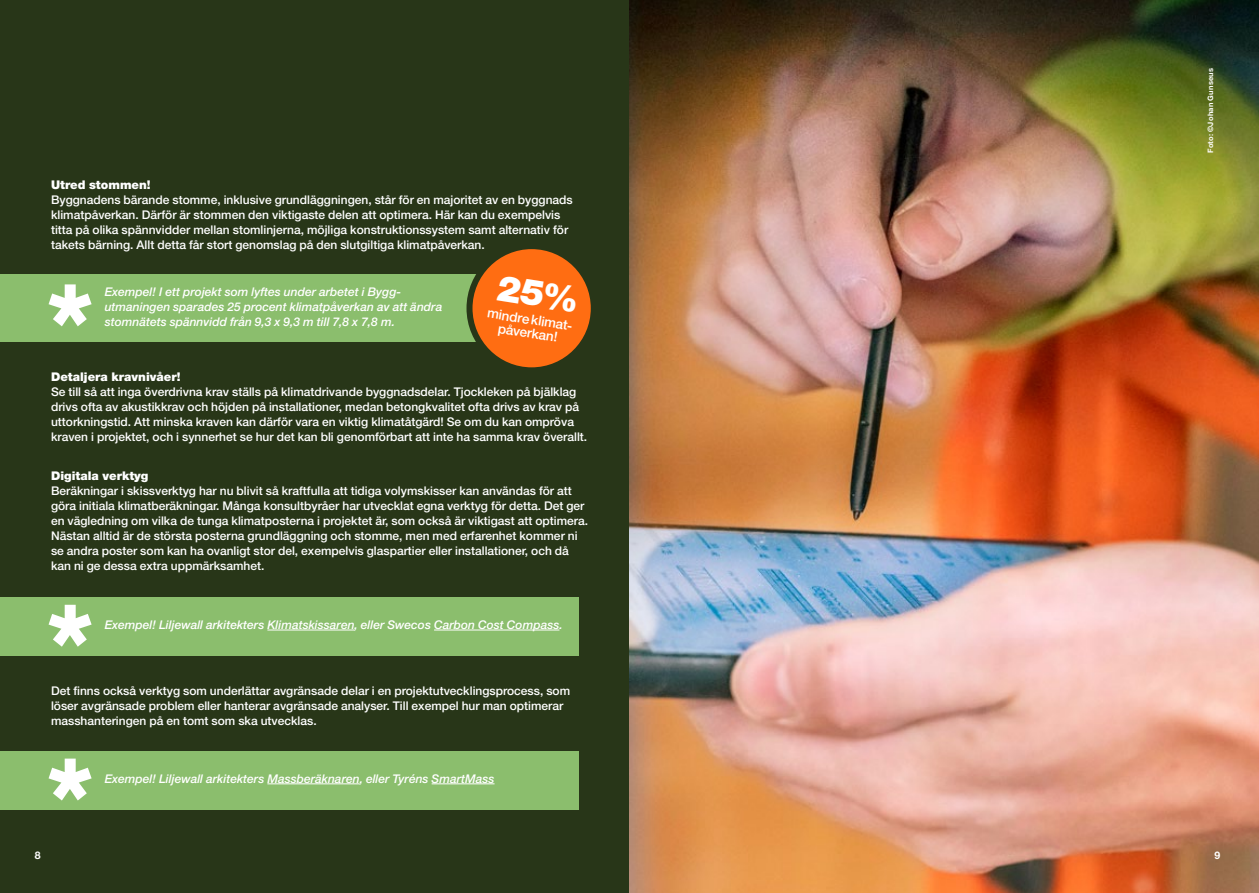
<style>
.page{position:relative;width:1259px;height:893px;background:#283618}
.page>*{position:absolute;margin:0;border:0;box-sizing:border-box;transform-origin:0 0}
.t1{font:500 13.5px "Helvetica Neue LT Std";color:#fff}
.t2{font:500 12px/15px "Helvetica Neue LT Std";color:#fff}
.t3{font:italic 500 12px/15px "Helvetica Neue LT Std";color:#fff}
.t4{font:900 12px "Helvetica Neue LT Std";color:#fff}
.t5{font:700 10.5px "Helvetica Neue LT Std";color:#fff}
.t6{font:700 7.5px "Helvetica Neue LT Std";letter-spacing:.025em;color:#fff}
</style>
<div class="page">
<img style="left:629px;top:0;width:630px;height:893px">
<div style="left:0;top:275px;width:550px;height:67px;background:#8bbe6d"></div>
<div style="left:0;top:751px;width:578px;height:58px;background:#8bbe6d"></div>
<div style="left:0;top:597px;width:578px;height:59px;background:#8bbe6d"></div>
<svg style="left:49px;top:284px;width:43px;height:42px"></svg>
<svg style="left:49px;top:759px;width:43px;height:41px"></svg>
<svg style="left:49px;top:605px;width:43px;height:42px"></svg>
<div style="left:469px;top:246px;width:125px;height:124px;background:#ff6d12;border-radius:50%"></div>
<div style="left:466px;top:243px;width:131px;height:130px;border:6px solid #283618;border-radius:50%"></div>
<hr style="left:267px;top:783px;width:93px;height:1px;background:#fff">
<hr style="left:431px;top:783px;width:63px;height:1px;background:#fff">
<hr style="left:267px;top:630px;width:87px;height:1px;background:#fff">
<hr style="left:434px;top:630px;width:125px;height:1px;background:#fff">
<p class="t4" style="left:51px;top:177px;width:101px">Utred stommen!</p>
<p class="t2" style="left:51px;top:192px;width:523px">Byggnadens bärande stomme, inklusive grundläggningen, står för en majoritet av en byggnads klimatpåverkan. Därför är stommen den viktigaste delen att optimera. Här kan du exempelvis titta på olika spännvidder mellan stomlinjerna, möjliga konstruktionssystem samt alternativ för takets bärning. Allt detta får stort genomslag på den slutgiltiga klimatpåverkan.</p>
<p class="t3" style="left:105px;top:284px;width:339px">Exempel! I ett projekt som lyftes under arbetet i Bygg&shy;utmaningen sparades 25 procent klimatpåverkan av att ändra stomnätets spännvidd från 9,3 x 9,3 m till 7,8 x 7,8 m.</p>
<p class="t1" style="left:489px;top:305px;width:88px;rotate:9deg">mindre klimat-</p>
<p class="t1" style="left:499px;top:320px;width:62px;rotate:9deg">påverkan!</p>
<p class="t4" style="left:51px;top:369px;width:131px">Detaljera kravnivåer!</p>
<p class="t2" style="left:51px;top:384px;width:538px">Se till så att inga överdrivna krav ställs på klimatdrivande byggnadsdelar. Tjockleken på bjälklag drivs ofta av akustikkrav och höjden på installationer, medan betongkvalitet ofta drivs av krav på uttorkningstid. Att minska kraven kan därför vara en viktig klimatåtgärd! Se om du kan ompröva kraven i projektet, och i synnerhet se hur det kan bli genomförbart att inte ha samma krav överallt.</p>
<p class="t4" style="left:51px;top:469px;width:99px">Digitala verktyg</p>
<p class="t2" style="left:51px;top:483px;width:538px">Beräkningar i skissverktyg har nu blivit så kraftfulla att tidiga volymskisser kan användas för att göra initiala klimatberäkningar. Många konsultbyråer har utvecklat egna verktyg för detta. Det ger en vägledning om vilka de tunga klimatposterna i projektet är, som också är viktigast att optimera.<br>Nästan alltid är de största posterna grundläggning och stomme, men med erfarenhet kommer ni se andra poster som kan ha ovanligt stor del, exempelvis glaspartier eller installationer, och då kan ni ge dessa extra uppmärksamhet.</p>
<p class="t3" style="left:105px;top:617px;width:459px">Exempel! Liljewall arkitekters Klimatskissaren, eller Swecos Carbon Cost Compass.</p>
<p class="t2" style="left:51px;top:683px;width:520px">Det finns också verktyg som underlättar avgränsade delar i en projektutvecklingsprocess, som löser avgränsade problem eller hanterar avgränsade analyser. Till exempel hur man optimerar masshanteringen på en tomt som ska utvecklas.</p>
<p class="t3" style="left:105px;top:771px;width:391px">Exempel! Liljewall arkitekters Massberäknaren, eller Tyréns SmartMass</p>
<p class="t6" style="left:1206px;top:153px;width:86px;rotate:-90deg">Foto: ©Johan Gunseus</p>
<p class="t5" style="left:35px;top:849px;width:7px">8</p>
<p class="t5" style="left:1214px;top:849px;width:7px">9</p>
</div>
